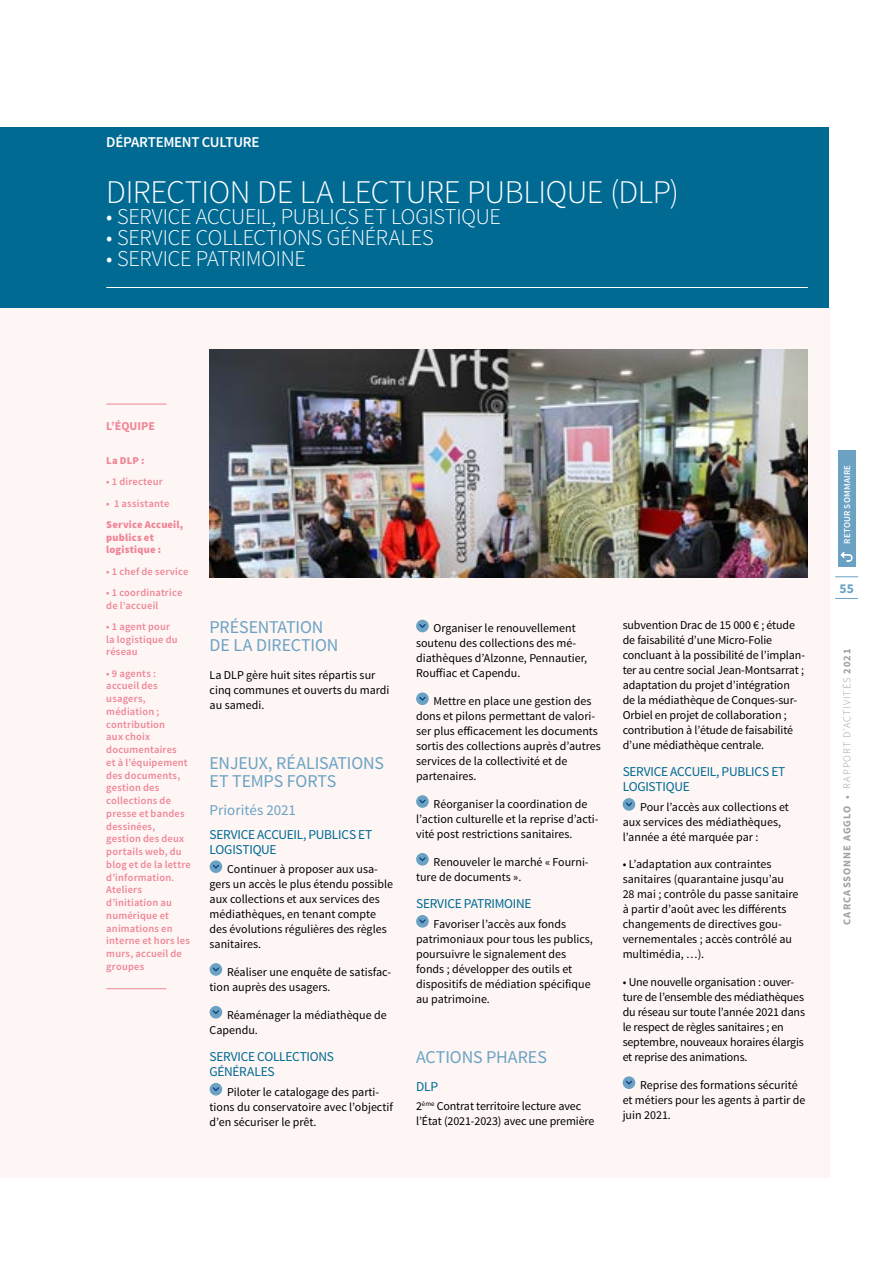
<style>
.page{position:relative;width:893px;height:1263px;background:#fff}
.page>*{position:absolute;margin:0;border:0;box-sizing:border-box;transform-origin:0 0}
.t1{font:300 33px "Source Sans Pro";letter-spacing:-.01em;color:#fff}
.t2{font:300 22.5px "Source Sans Pro";letter-spacing:-.01em;color:#fff}
.t3{font:18px/18px "Source Sans Pro";letter-spacing:-.005em;color:#6ba2c3}
.t4{font:600 15px "Source Sans Pro";letter-spacing:-.02em;color:#fff}
.t5{font:15px "Source Sans Pro";color:#6ba2c3}
.t6{font:13.5px/15px "Source Sans Pro";letter-spacing:-.02em;color:#006a93}
.t7{font:700 13.5px "Source Sans Pro";color:#6ba2c3}
.t8{font:12px/15px "Source Sans Pro";color:#000}
.t9{font:700 12px "Source Sans Pro";color:#f08596}
.t10{font:600 10.5px/12.8px "Source Sans Pro";letter-spacing:.02em;color:#f08596}
.t11{font:900 10.5px/12.8px "Source Sans Pro";letter-spacing:.02em;color:#f08596}
.t12{font:700 10.5px "Source Sans Pro";letter-spacing:.095em;color:#a1a1a1}
.t13{font:600 9px "Source Sans Pro";letter-spacing:.025em;color:#fff}
.s1{font-weight:300}
</style>
<div class="page">
<div style="left:0;top:128px;width:829px;height:1050px;background:#fdf6f5"></div>
<div style="left:210px;top:860px;width:12px;height:13px;background:#6ba2c3;border-radius:50%"></div>
<svg style="left:213px;top:864px;width:6px;height:5px"></svg>
<div style="left:210px;top:963px;width:12px;height:13px;background:#6ba2c3;border-radius:50%"></div>
<svg style="left:213px;top:967px;width:6px;height:4px"></svg>
<div style="left:210px;top:1006px;width:12px;height:12px;background:#6ba2c3;border-radius:50%"></div>
<svg style="left:213px;top:1010px;width:6px;height:4px"></svg>
<div style="left:210px;top:1083px;width:12px;height:12px;background:#6ba2c3;border-radius:50%"></div>
<svg style="left:213px;top:1087px;width:6px;height:4px"></svg>
<div style="left:416px;top:620px;width:13px;height:12px;background:#6ba2c3;border-radius:50%"></div>
<svg style="left:419px;top:624px;width:7px;height:4px"></svg>
<div style="left:416px;top:692px;width:13px;height:13px;background:#6ba2c3;border-radius:50%"></div>
<svg style="left:419px;top:697px;width:7px;height:4px"></svg>
<div style="left:416px;top:795px;width:13px;height:13px;background:#6ba2c3;border-radius:50%"></div>
<svg style="left:419px;top:799px;width:7px;height:4px"></svg>
<div style="left:416px;top:853px;width:13px;height:13px;background:#6ba2c3;border-radius:50%"></div>
<svg style="left:419px;top:857px;width:7px;height:4px"></svg>
<div style="left:416px;top:915px;width:13px;height:13px;background:#6ba2c3;border-radius:50%"></div>
<svg style="left:419px;top:919px;width:7px;height:4px"></svg>
<div style="left:623px;top:798px;width:12px;height:13px;background:#6ba2c3;border-radius:50%"></div>
<svg style="left:626px;top:802px;width:6px;height:4px"></svg>
<div style="left:623px;top:1076px;width:12px;height:13px;background:#6ba2c3;border-radius:50%"></div>
<svg style="left:626px;top:1080px;width:6px;height:5px"></svg>
<div style="left:0;top:128px;width:828px;height:180px;background:#006a93"></div>
<hr style="left:106px;top:287px;width:702px;height:1px;background:#fff">
<hr style="left:106px;top:404px;width:60px;height:1px;background:#f08596">
<hr style="left:106px;top:988px;width:60px;height:1px;background:#f08596">
<img style="left:210px;top:349px;width:598px;height:228px">
<svg style="left:835px;top:576px;width:23px;height:1px"></svg>
<svg style="left:835px;top:598px;width:23px;height:1px"></svg>
<div style="left:838px;top:450px;width:17px;height:117px;background:#6ba2c3"></div>
<svg style="left:840px;top:551px;width:13px;height:11px"></svg>
<p class="t4" style="left:106px;top:133px;width:155px">DÉPARTEMENT CULTURE</p>
<h1 class="t1" style="left:106px;top:172px;width:574px">DIRECTION DE LA LECTURE PUBLIQUE (DLP)</h1>
<h2 class="t2" style="left:106px;top:203px;width:396px">• SERVICE ACCUEIL, PUBLICS ET LOGISTIQUE</h2>
<h2 class="t2" style="left:106px;top:224px;width:329px">• SERVICE COLLECTIONS GÉNÉRALES</h2>
<h2 class="t2" style="left:106px;top:245px;width:201px">• SERVICE PATRIMOINE</h2>
<p class="t9" style="left:106px;top:418px;width:50px">L’ÉQUIPE</p>
<p class="t11" style="left:106px;top:455px;width:40px">La DLP :</p>
<p class="t10" style="left:106px;top:476px;width:58px">• 1 directeur</p>
<p class="t10" style="left:106px;top:497px;width:65px">• 1 assistante</p>
<p class="t11" style="left:106px;top:518px;width:79px">Service Accueil, publics et logistique :</p>
<p class="t10" style="left:106px;top:565px;width:84px">• 1 chef de service</p>
<p class="t10" style="left:106px;top:586px;width:78px">• 1 coordinatrice de l’accueil</p>
<p class="t10" style="left:106px;top:620px;width:73px">• 1 agent pour la logistique du réseau</p>
<p class="t10" style="left:106px;top:667px;width:86px">• 9 agents : accueil des usagers, médiation ; contribution<br>aux choix documentaires<br>et à l’équipement des documents, gestion des collections de presse et bandes dessinées, gestion des deux portails web, du blog et de la lettre d’information.<br>Ateliers d’initiation au numérique et animations en interne et hors les murs, accueil de groupes</p>
<h3 class="t3" style="left:210px;top:618px;width:130px">PRÉSENTATION<br>DE LA DIRECTION</h3>
<p class="t8" style="left:210px;top:668px;width:181px">La DLP gère huit sites répartis sur cinq communes et ouverts du mardi au samedi.</p>
<h3 class="t3" style="left:210px;top:755px;width:176px">ENJEUX, RÉALISATIONS<br>ET TEMPS FORTS</h3>
<p class="t5" style="left:210px;top:801px;width:88px">Priorités 2021</p>
<p class="t6" style="left:210px;top:827px;width:164px">SERVICE ACCUEIL, PUBLICS ET<br>LOGISTIQUE</p>
<p class="t8" style="left:210px;top:862px;width:185px;text-indent:17px">Continuer à proposer aux usa&shy;gers un accès le plus étendu possible aux collections et aux services des médiathèques, en tenant compte des évolutions régulières des règles sanitaires.</p>
<p class="t8" style="left:210px;top:964px;width:183px;text-indent:17px">Réaliser une enquête de satisfac&shy;tion auprès des usagers.</p>
<p class="t8" style="left:210px;top:1007px;width:179px;text-indent:17px">Réaménager la médiathèque de<br>Capendu.</p>
<p class="t6" style="left:210px;top:1049px;width:126px">SERVICE COLLECTIONS<br>GÉNÉRALES</p>
<p class="t8" style="left:210px;top:1084px;width:185px;text-indent:17px">Piloter le catalogage des parti&shy;tions du conservatoire avec l’objectif d’en sécuriser le prêt.</p>
<p class="t8" style="left:416px;top:621px;width:173px;text-indent:17px">Organiser le renouvellement soutenu des collections des mé&shy;diathèques d’Alzonne, Pennautier,<br>Rouffiac et Capendu.</p>
<p class="t8" style="left:416px;top:694px;width:186px;text-indent:17px">Mettre en place une gestion des dons et pilons permettant de valori&shy;ser plus efficacement les documents sortis des collections auprès d’autres services de la collectivité et de partenaires.</p>
<p class="t8" style="left:416px;top:796px;width:184px;text-indent:17px">Réorganiser la coordination de l’action culturelle et la reprise d’acti&shy;vité post restrictions sanitaires.</p>
<p class="t8" style="left:416px;top:854px;width:174px;text-indent:17px">Renouveler le marché « Fourni&shy;ture de documents ».</p>
<p class="t6" style="left:416px;top:897px;width:117px">SERVICE PATRIMOINE</p>
<p class="t8" style="left:416px;top:916px;width:178px;text-indent:17px">Favoriser l’accès aux fonds patrimoniaux pour tous les publics, poursuivre le signalement des fonds ; développer des outils et dispositifs de médiation spécifique au patrimoine.</p>
<h3 class="t3" style="left:416px;top:1048px;width:132px">ACTIONS PHARES</h3>
<p class="t6" style="left:416px;top:1079px;width:23px">DLP</p>
<p class="t8" style="left:416px;top:1099px;width:180px">2<sup>ème</sup> Contrat territoire lecture avec l’État (2021-2023) avec une première</p>
<p class="t8" style="left:623px;top:617px;width:184px">subvention Drac de 15 000 € ; étude de faisabilité d’une Micro-Folie concluant à la possibilité de l’implan&shy;ter au centre social Jean-Montsarrat ; adaptation du projet d’intégration de la médiathèque de Conques-sur-Orbiel en projet de collaboration ; contribution à l’étude de faisabilité d’une médiathèque centrale.</p>
<p class="t6" style="left:623px;top:765px;width:164px">SERVICE ACCUEIL, PUBLICS ET<br>LOGISTIQUE</p>
<p class="t8" style="left:623px;top:799px;width:168px;text-indent:17px">Pour l’accès aux collections et aux services des médiathèques, l’année a été marquée par :</p>
<p class="t8" style="left:623px;top:857px;width:177px">• L’adaptation aux contraintes sanitaires (quarantaine jusqu’au<br>28 mai ; contrôle du passe sanitaire à partir d’août avec les différents changements de directives gou&shy;vernementales ; accès contrôlé au multimédia, …).</p>
<p class="t8" style="left:623px;top:975px;width:184px">• Une nouvelle organisation : ouver&shy;ture de l’ensemble des médiathèques du réseau sur toute l’année 2021 dans le respect de règles sanitaires ; en septembre, nouveaux horaires élargis et reprise des animations.</p>
<p class="t8" style="left:623px;top:1078px;width:184px;text-indent:17px">Reprise des formations sécurité et métiers pour les agents à partir de juin 2021.</p>
<p class="t13" style="left:841px;top:544px;width:80px;rotate:-90deg">RETOUR SOMMAIRE</p>
<p class="t7" style="left:839px;top:579px;width:16px">55</p>
<p class="t12" style="left:840px;top:925px;width:278px;rotate:-90deg">CARCASSONNE AGGLO • <span class="s1">RAPPORT D’ACTIVITÉS</span> 2021</p>
</div>
